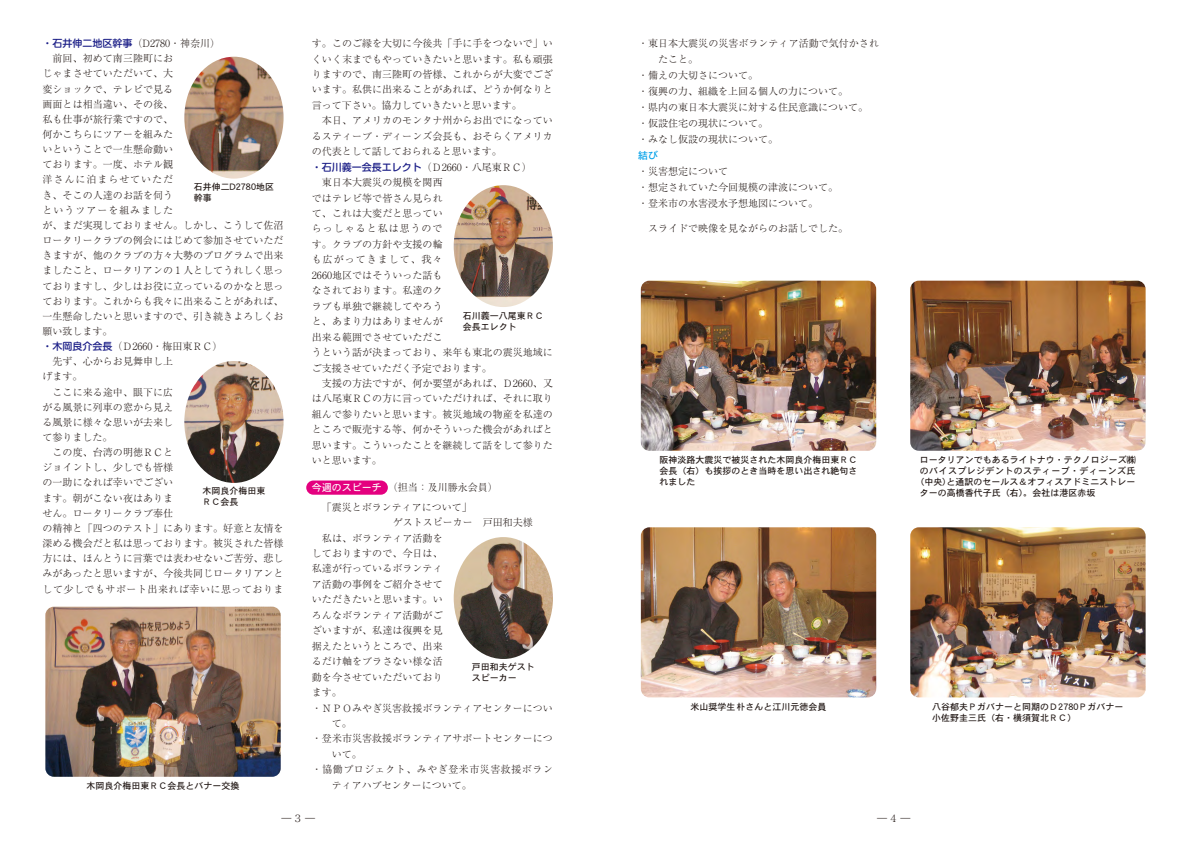
<style>
.page{position:relative;width:1191px;height:842px;background:#fff}
.page>*{position:absolute;margin:0;border:0;box-sizing:border-box;transform-origin:0 0}
.t1{font:300 10px/15.1px "Ryumin Pro";letter-spacing:.005em;color:#221815}
.t2{font:300 10px "Ryumin Pro";letter-spacing:.05em;color:#221815}
.t3{font:10px "DFPHS Gothic CID W5";color:#00a0e9}
.t4{font:9.1px "DFPHS Gothic CID W5";color:#221815}
.t5{font:9px/10.8px "DFPHS Gothic CID W5";color:#221815}
.t6{font:9px "DFPHS Gothic CID W5";letter-spacing:.045em;color:#221815}
.s1{font-family:"Shin M Go Pro";font-weight:500;color:#1d2088}
.s2{font-family:"DFPHS Gothic CID W5";font-weight:400;color:#fff}
</style>
<div class="page">
<img style="left:45px;top:607px;width:236px;height:170px">
<img style="left:184px;top:361px;width:99px;height:122px">
<img style="left:454px;top:185px;width:99px;height:122px">
<img style="left:454px;top:537px;width:99px;height:122px">
<img style="left:184px;top:57px;width:99px;height:122px">
<div style="left:306px;top:480px;width:82px;height:15px;background:#e4007f;border-radius:7px"></div>
<img style="left:641px;top:281px;width:235px;height:170px">
<img style="left:910px;top:281px;width:235px;height:170px">
<img style="left:641px;top:527px;width:235px;height:170px">
<img style="left:910px;top:527px;width:235px;height:170px">
<p class="t1" style="left:43px;top:35px;width:242px"><span class="s1">・石井伸二地区幹事</span>（D2780・神奈川）<br>　前回、初めて南三陸町にお<br>じゃまさせていただいて、大<br>変ショックで、テレビで見る<br>画面とは相当違い、その後、<br>私も仕事が旅行業ですので、<br>何かこちらにツアーを組みた<br>いということで一生懸命動い<br>ております。一度、ホテル観<br>洋さんに泊まらせていただ<br>き、そこの人達のお話を伺う<br>というツアーを組みました<br>が、まだ実現しておりません。しかし、こうして佐沼ロータリークラブの例会にはじめて参加させていただきますが、他のクラブの方々大勢のプログラムで出来ましたこと、ロータリアンの 1 人としてうれしく思っておりますし、少しはお役に立っているのかなと思っております。これからも我々に出来ることがあれば、一生懸命したいと思いますので、引き続きよろしくお願い致します。<br><span class="s1">・木岡良介会長</span>（Ｄ2660・梅田東ＲＣ）<br>　先ず、心からお見舞申し上<br>げます。<br>　ここに来る途中、眼下に広<br>がる風景に列車の窓から見え<br>る風景に様々な思いが去来し<br>て参りました。<br>　この度、台湾の明徳ＲＣと<br>ジョイントし、少しでも皆様<br>の一助になれば幸いでござい<br>ます。朝がこない夜はありま<br>せん。ロータリークラブ奉仕<br>の精神と「四つのテスト」にあります。好意と友情を深める機会だと私は思っております。被災された皆様方には、ほんとうに言葉では表わせないご苦労、悲しみがあったと思いますが、今後共同じロータリアンとして少しでもサポート出来れば幸いに思っておりま</p>
<p class="t1" style="left:312px;top:35px;width:242px;line-height:15.4px">す。このご縁を大切に今後共「手に手をつないで」いくいく末までもやっていきたいと思います。私も頑張りますので、南三陸町の皆様、これからが大変でございます。私供に出来ることがあれば、どうか何なりと言って下さい。協力していきたいと思います。<br>　本日、アメリカのモンタナ州からお出でになっているスティーブ・ディーンズ会長も、おそらくアメリカの代表として話しておられると思います。<br><span class="s1">・石川義一会長エレクト</span>（Ｄ2660・八尾東ＲＣ）<br>　東日本大震災の規模を関西<br>ではテレビ等で皆さん見られ<br>て、これは大変だと思ってい<br>らっしゃると私は思うので<br>す。クラブの方針や支援の輪<br>も広がってきまして、我々<br>2660地区ではそういった話も<br>なされております。私達のク<br>ラブも単独で継続してやろう<br>と、あまり力はありませんが<br>出来る範囲でさせていただこ<br>うという話が決まっており、来年も東北の震災地域にご支援させていただく予定でおります。<br>　支援の方法ですが、何か要望があれば、Ｄ2660、又は八尾東ＲＣの方に言っていただければ、それに取り組んで参りたいと思います。被災地域の物産を私達のところで販売する等、何かそういった機会があればと思います。こういったことを継続して話をして参りたいと思います。</p>
<p class="t5" style="left:194px;top:181px;width:82px">石井伸二D2780地区幹事</p>
<p class="t5" style="left:463px;top:310px;width:82px">石川義一八尾東ＲＣ会長エレクト</p>
<p class="t5" style="left:202px;top:486px;width:64px">木岡良介梅田東</p>
<p class="t1" style="left:312px;top:479px;width:188px"><span class="s2">今週のスピーチ</span> （担当：及川勝永会員）</p>
<p class="t5" style="left:202px;top:496px;width:37px">ＲＣ会長</p>
<p class="t1" style="left:312px;top:498px;width:161px">　「震災とボランティアについて」</p>
<p class="t1" style="left:393px;top:514px;width:161px">ゲストスピーカー　戸田和夫様　　</p>
<p class="t1" style="left:312px;top:529px;width:132px">　私は、ボランティア活動を</p>
<p class="t1" style="left:312px;top:545px;width:132px">しておりますので、今日は、</p>
<p class="t1" style="left:312px;top:560px;width:132px">私達が行っているボランティ</p>
<p class="t1" style="left:312px;top:576px;width:132px">ア活動の事例をご紹介させて</p>
<p class="t1" style="left:312px;top:591px;width:132px">いただきたいと思います。い</p>
<p class="t1" style="left:312px;top:607px;width:132px">ろんなボランティア活動がご</p>
<p class="t1" style="left:312px;top:622px;width:132px">ざいますが、私達は復興を見</p>
<p class="t1" style="left:312px;top:638px;width:132px">据えたというところで、出来</p>
<p class="t1" style="left:312px;top:653px;width:132px">るだけ軸をブラさない様な活</p>
<p class="t1" style="left:312px;top:668px;width:132px">動を今させていただいており</p>
<p class="t1" style="left:312px;top:684px;width:31px">ます。</p>
<p class="t1" style="left:312px;top:699px;width:242px">・ＮＰＯみやぎ災害救援ボランティアセンターについ</p>
<p class="t1" style="left:332px;top:715px;width:21px">て。</p>
<p class="t1" style="left:312px;top:730px;width:242px">・登米市災害救援ボランティアサポートセンターにつ</p>
<p class="t1" style="left:332px;top:746px;width:31px">いて。</p>
<p class="t2" style="left:312px;top:762px;width:242px">・協働プロジェクト、みやぎ登米市災害救援ボラン</p>
<p class="t1" style="left:332px;top:777px;width:141px">ティアハブセンターについて。</p>
<p class="t5" style="left:472px;top:662px;width:64px">戸田和夫ゲストスピーカー</p>
<p class="t4" style="left:86px;top:781px;width:154px">木岡良介梅田東ＲＣ会長とバナー交換</p>
<p class="t1" style="left:282px;top:810px;width:35px">―３―</p>
<p class="t1" style="left:638px;top:35px;width:242px">・東日本大震災の災害ボランティア活動で気付かされ</p>
<p class="t1" style="left:658px;top:51px;width:41px">たこと。</p>
<p class="t1" style="left:638px;top:67px;width:121px">・備えの大切さについて。</p>
<p class="t1" style="left:638px;top:83px;width:211px">・復興の力、組織を上回る個人の力について。</p>
<p class="t1" style="left:638px;top:99px;width:231px">・県内の東日本大震災に対する住民意識について。</p>
<p class="t1" style="left:638px;top:115px;width:131px">・仮設住宅の現状について。</p>
<p class="t1" style="left:638px;top:131px;width:141px">・みなし仮設の現状について。</p>
<p class="t3" style="left:638px;top:150px;width:21px">結び</p>
<p class="t1" style="left:638px;top:163px;width:91px">・災害想定について</p>
<p class="t1" style="left:638px;top:179px;width:201px">・想定されていた今回規模の津波について。</p>
<p class="t1" style="left:638px;top:195px;width:181px">・登米市の水害浸水予想地図について。</p>
<p class="t1" style="left:638px;top:220px;width:211px">　スライドで映像を見ながらのお話しでした。</p>
<p class="t5" style="left:659px;top:455px;width:199px;text-align:justify">阪神淡路大震災で被災された木岡良介梅田東ＲＣ会長（右）も挨拶のとき当時を思い出され絶句されました</p>
<p class="t5" style="left:920px;top:455px;width:218px">ロータリアンでもあるライトナウ・テクノロジーズ㈱</p>
<p class="t6" style="left:920px;top:466px;width:217px">のバイスプレジデントのスティーブ・ディーンズ氏</p>
<p class="t5" style="left:915px;top:476px;width:222px">（中央）と通訳のセールス＆オフィスアドミニストレー</p>
<p class="t5" style="left:920px;top:487px;width:177px">ターの高橋香代子氏（右）。会社は港区赤坂</p>
<p class="t5" style="left:690px;top:701px;width:137px">米山奨学生朴さんと江川元徳会員</p>
<p class="t5" style="left:932px;top:701px;width:193px">八谷郁夫Ｐガバナーと同期のＤ2780Ｐガバナー小佐野圭三氏（右・横須賀北ＲＣ）</p>
<p class="t1" style="left:877px;top:810px;width:35px">―４―</p>
</div>
